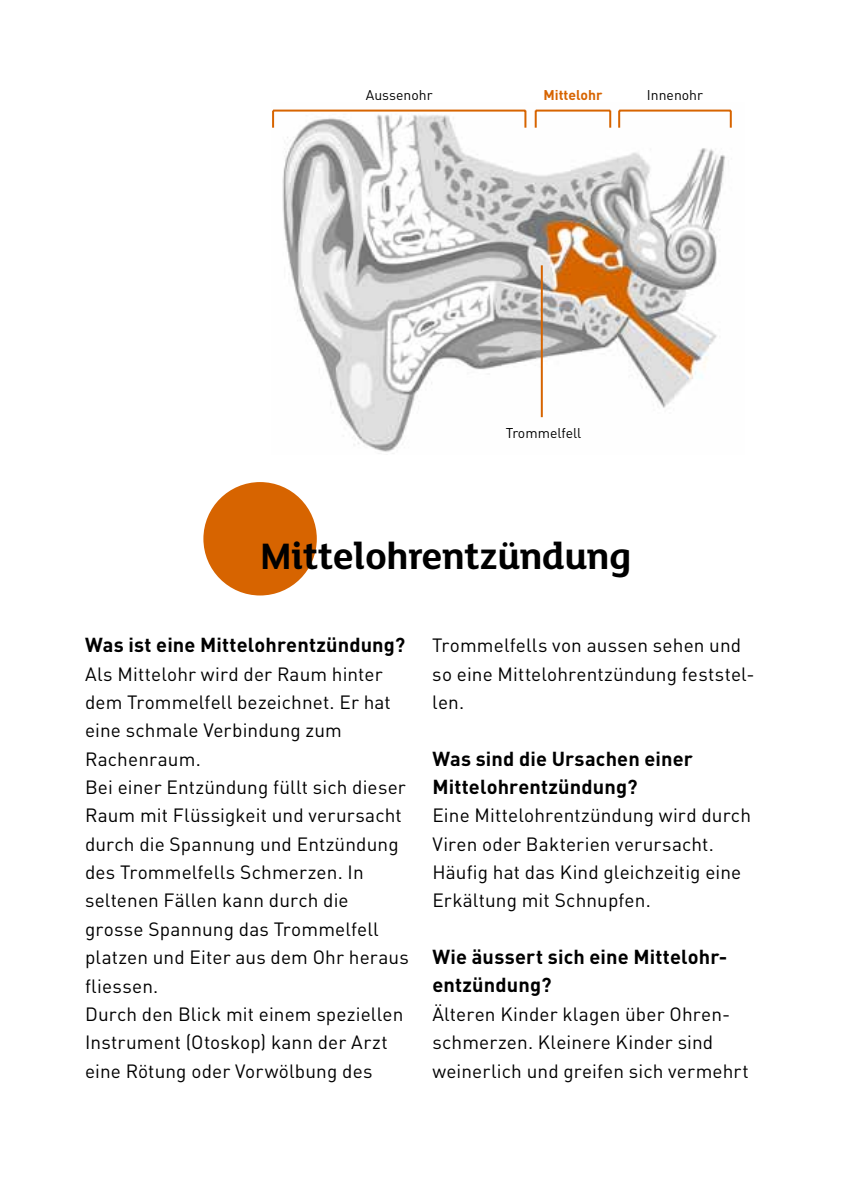
<style>
.page{position:relative;width:842px;height:1191px;background:#fff}
.page>*{position:absolute;margin:0;border:0;box-sizing:border-box;transform-origin:0 0}
.t1{font:700 40px "FS Lola";letter-spacing:-.01em;color:#000}
.t2{font:700 20px/28.4px "DIN Pro";letter-spacing:.005em;color:#000}
.t3{font:19px/28.4px "DIN Pro";letter-spacing:.01em;color:#000}
.t4{font:14px "DIN Pro";color:#000}
.t5{font:700 14px "DIN Pro";color:#d76400}
</style>
<div class="page">
<img style="left:272px;top:109px;width:460px;height:343px">
<hr style="left:541px;top:265px;width:2px;height:152px;background:#d76400">
<hr style="left:273px;top:110px;width:252px;height:2px;background:#d76400">
<svg style="left:272px;top:111px;width:2px;height:17px"></svg>
<svg style="left:524px;top:111px;width:2px;height:17px"></svg>
<hr style="left:536px;top:110px;width:74px;height:2px;background:#d76400">
<svg style="left:535px;top:111px;width:2px;height:17px"></svg>
<svg style="left:609px;top:111px;width:2px;height:17px"></svg>
<hr style="left:619px;top:110px;width:112px;height:2px;background:#d76400">
<svg style="left:618px;top:111px;width:2px;height:17px"></svg>
<svg style="left:730px;top:111px;width:2px;height:17px"></svg>
<div style="left:203px;top:482px;width:114px;height:113px;background:#d76400;border-radius:50%"></div>
<p class="t4" style="left:366px;top:84px;width:68px">Aussenohr</p>
<p class="t5" style="left:543px;top:86px;width:60px">Mittelohr</p>
<p class="t4" style="left:647px;top:84px;width:58px">Innenohr</p>
<p class="t4" style="left:506px;top:421px;width:77px">Trommelfell</p>
<h1 class="t1" style="left:260px;top:528px;width:373px">Mittelohrentzündung</h1>
<p class="t2" style="left:85px;top:630px;width:322px">Was ist eine Mittelohrentzündung?</p>
<p class="t3" style="left:85px;top:657px;width:325px">Als Mittelohr wird der Raum hinter dem Trommelfell bezeichnet. Er hat eine schmale Verbindung zum<br>Rachenraum.<br>Bei einer Entzündung füllt sich dieser<br>Raum mit Flüssigkeit und verursacht durch die Spannung und Entzündung des Trommelfells Schmerzen. In seltenen Fällen kann durch die grosse Spannung das Trommelfell platzen und Eiter aus dem Ohr heraus fliessen.<br>Durch den Blick mit einem speziellen<br>Instrument (Otoskop) kann der Arzt eine Rötung oder Vorwölbung des</p>
<p class="t3" style="left:432px;top:629px;width:324px">Trommelfells von aussen sehen und so eine Mittelohrentzündung feststel&shy;len.</p>
<p class="t2" style="left:432px;top:743px;width:262px">Was sind die Ursachen einer<br>Mittelohrentzündung?</p>
<p class="t3" style="left:432px;top:799px;width:320px">Eine Mittelohrentzündung wird durch Viren oder Bakterien verursacht.<br>Häufig hat das Kind gleichzeitig eine Erkältung mit Schnupfen.</p>
<p class="t2" style="left:432px;top:942px;width:297px">Wie äussert sich eine Mittelohr&shy;entzündung?</p>
<p class="t3" style="left:432px;top:998px;width:318px">Älteren Kinder klagen über Ohren&shy;schmerzen. Kleinere Kinder sind weinerlich und greifen sich vermehrt</p>
</div>
